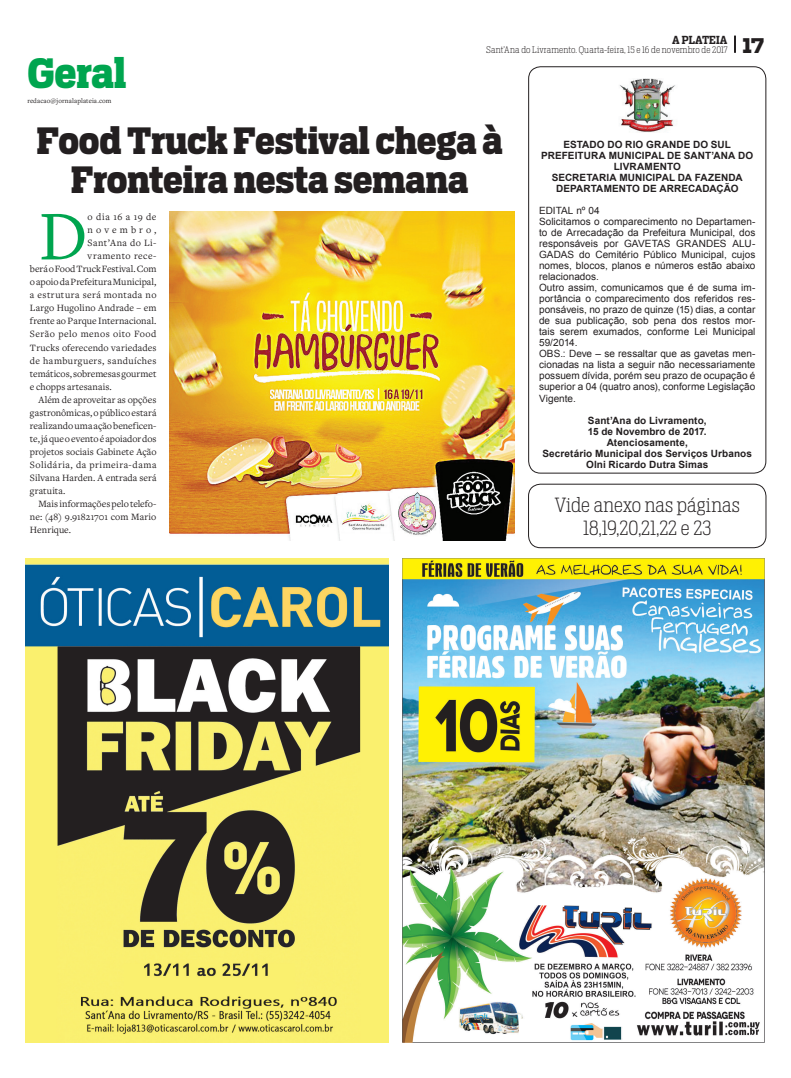
<style>
.page{position:relative;width:791px;height:1078px;background:#fff}
.page>*{position:absolute;margin:0;border:0;box-sizing:border-box;transform-origin:0 0}
.t1{font:72.4px "Freight Text";color:#00a54f}
.t2{font:900 40px "Antenna Serif Condensed";letter-spacing:-.005em;color:#00a54f}
.t3{font:900 35.9px/39px "Antenna Serif Condensed";letter-spacing:-.005em;color:#231f20;text-align:center}
.t4{font:900 20px "Antenna Serif";color:#231f20}
.t5{font:300 expanded 19.3px/23.2px "Antenna Serif Condensed";letter-spacing:-.005em;color:#231f20;text-align:center}
.t6{font:700 11px "Antenna Serif Condensed";letter-spacing:.005em;color:#231f20}
.t7{font:10px/11px "Arial";letter-spacing:.005em;color:#231f20}
.t8{font:10px "Freight Text";letter-spacing:.01em;color:#231f20}
.t9{font:700 10px/11px "Arial";letter-spacing:.01em;color:#231f20;text-align:center}
.t10{font:10px "Freight Text";letter-spacing:.045em;color:#231f20}
.t11{font:10px "Freight Text";letter-spacing:.04em;color:#231f20}
.t12{font:10px "Freight Text";letter-spacing:-.01em;color:#231f20}
.t13{font:10px "Freight Text";letter-spacing:.05em;color:#231f20}
.t14{font:10px "Freight Text";letter-spacing:.31em;color:#231f20}
.t15{font:300 expanded 9px "Antenna Serif Condensed";letter-spacing:.005em;color:#231f20}
.t16{font:7px "Freight Text";letter-spacing:.015em;color:#231f20}
</style>
<div class="page">
<svg style="left:734px;top:36px;width:2px;height:17px"></svg>
<img style="left:26px;top:558px;width:362px;height:484px">
<img style="left:403px;top:558px;width:361px;height:484px">
<div style="left:528px;top:66px;width:238px;height:407px;border:1px solid #231f20;border-radius:12px"></div>
<img style="left:619px;top:78px;width:57px;height:55px">
<div style="left:528px;top:483px;width:238px;height:65px;border:1px solid #231f20;border-radius:12px"></div>
<img style="left:170px;top:211px;width:344px;height:329px">
<h2 class="t2" style="left:27px;top:46px;width:100px">Geral</h2>
<p class="t16" style="left:27px;top:97px;width:86px">redacao@jornalaplateia.com</p>
<p class="t6" style="left:672px;top:33px;width:57px">A PLATEIA</p>
<p class="t15" style="left:486px;top:44px;width:243px">Sant’Ana do Livramento. Quarta-feira, 15 e 16 de novembro de 2017</p>
<h3 class="t4" style="left:742px;top:31px;width:23px">17</h3>
<h3 class="t3" style="left:37px;top:121px;width:467px">Food Truck Festival chega à<br>Fronteira nesta semana</h3>
<h1 class="t1" style="left:38px;top:196px;width:51px">D</h1>
<p class="t8" style="left:88px;top:211px;width:70px">o dia 16 a 19 de</p>
<p class="t14" style="left:88px;top:224px;width:70px">novembro,</p>
<p class="t10" style="left:88px;top:237px;width:70px">Sant’Ana do Li-</p>
<p class="t10" style="left:88px;top:250px;width:70px">vramento rece-</p>
<p class="t8" style="left:30px;top:263px;width:128px">berá o Food Truck Festival. Com</p>
<p class="t8" style="left:30px;top:276px;width:128px">o apoio da Prefeitura Municipal,</p>
<p class="t11" style="left:30px;top:289px;width:128px">a estrutura será montada no</p>
<p class="t8" style="left:30px;top:302px;width:128px">Largo Hugolino Andrade – em</p>
<p class="t8" style="left:30px;top:315px;width:128px">frente ao Parque Internacional.</p>
<p class="t10" style="left:30px;top:328px;width:128px">Serão pelo menos oito Food</p>
<p class="t8" style="left:30px;top:341px;width:128px">Trucks oferecendo variedades</p>
<p class="t11" style="left:30px;top:354px;width:128px">de hamburguers, sanduíches</p>
<p class="t8" style="left:30px;top:367px;width:128px">temáticos, sobremesas gourmet</p>
<p class="t8" style="left:30px;top:380px;width:83px">e chopps artesanais.</p>
<p class="t8" style="left:38px;top:393px;width:120px">Além de aproveitar as opções</p>
<p class="t8" style="left:30px;top:406px;width:128px">gastronômicas, o público estará</p>
<p class="t8" style="left:30px;top:419px;width:128px">realizando uma ação beneficen-</p>
<p class="t12" style="left:30px;top:432px;width:128px">te, já que o evento é apoiador dos</p>
<p class="t8" style="left:30px;top:445px;width:128px">projetos sociais Gabinete Ação</p>
<p class="t13" style="left:30px;top:458px;width:128px">Solidária, da primeira-dama</p>
<p class="t8" style="left:30px;top:471px;width:128px">Silvana Harden. A entrada será</p>
<p class="t8" style="left:30px;top:484px;width:37px">gratuita.</p>
<p class="t8" style="left:38px;top:497px;width:120px">Mais informações pelo telefo-</p>
<p class="t8" style="left:30px;top:510px;width:128px">ne: (48) 9.91821701 com Mario</p>
<p class="t8" style="left:30px;top:523px;width:43px">Henrique.</p>
<p class="t9" style="left:541px;top:140px;width:213px">ESTADO DO RIO GRANDE DO SUL<br>PREFEITURA MUNICIPAL DE SANT’ANA DO<br>LIVRAMENTO<br>SECRETARIA MUNICIPAL DA FAZENDA<br>DEPARTAMENTO DE ARRECADAÇÃO</p>
<p class="t7" style="left:539px;top:205px;width:218px">EDITAL nº 04<br>Solicitamos o comparecimento no Departamen&shy;to de Arrecadação da Prefeitura Municipal, dos responsáveis por GAVETAS GRANDES ALU-GADAS do Cemitério Público Municipal, cujos nomes, blocos, planos e números estão abaixo relacionados.<br>Outro assim, comunicamos que é de suma im&shy;portância o comparecimento dos referidos res&shy;ponsáveis, no prazo de quinze (15) dias, a contar de sua publicação, sob pena dos restos mor&shy;tais serem exumados, conforme Lei Municipal 59/2014.<br>OBS.: Deve – se ressaltar que as gavetas men&shy;cionadas na lista a seguir não necessariamente possuem dívida, porém seu prazo de ocupação é superior a 04 (quatro anos), conforme Legislação Vigente.</p>
<p class="t9" style="left:542px;top:415px;width:211px">Sant’Ana do Livramento,<br>15 de Novembro de 2017.<br>Atenciosamente,<br>Secretário Municipal dos Serviços Urbanos<br>Olni Ricardo Dutra Simas</p>
<h3 class="t5" style="left:555px;top:493px;width:187px">Vide anexo nas páginas<br>18,19,20,21,22 e 23</h3>
</div>
